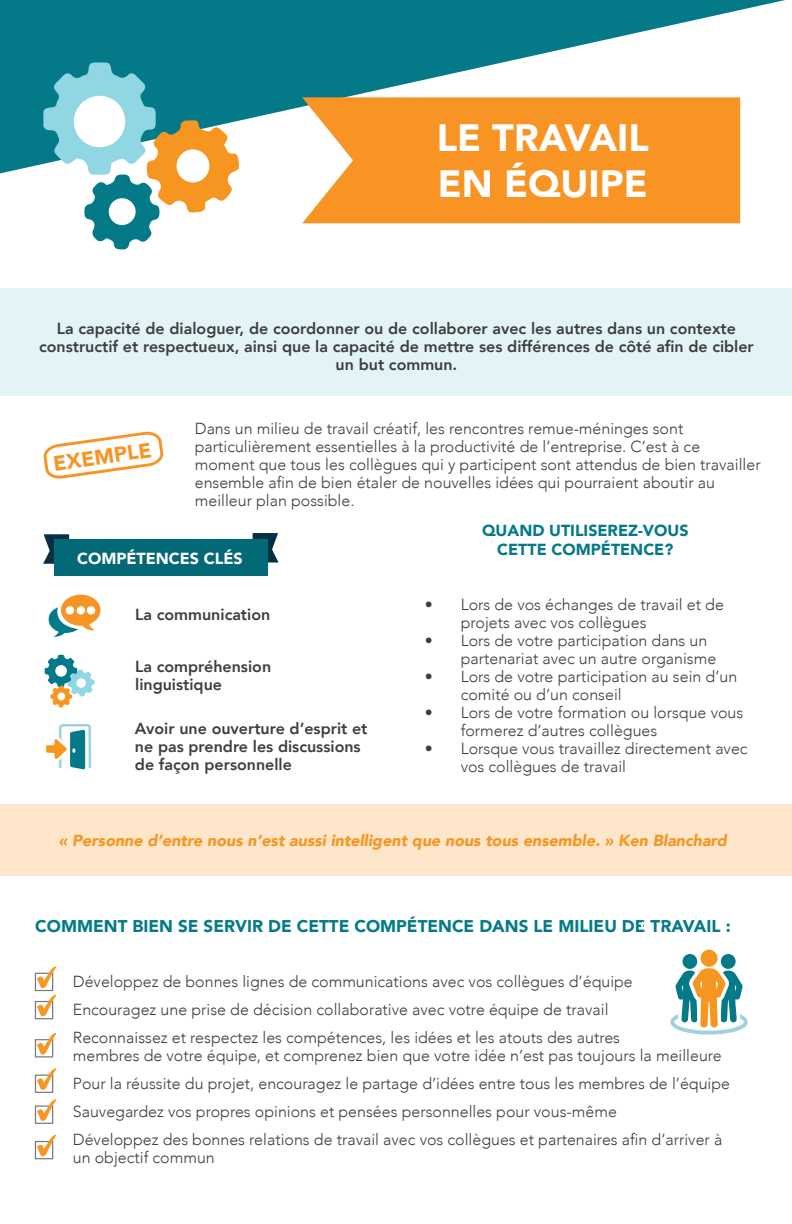
<style>
.page{position:relative;width:792px;height:1224px;background:#fff}
.page>*{position:absolute;margin:0;border:0;box-sizing:border-box;transform-origin:0 0}
.t1{font:900 38px/45.6px "Avenir";color:#fff}
.t2{font:900 21px "Avenir";color:#f79423}
.t3{font:900 17px "Avenir";color:#047a89}
.t4{font:300 16px/18px "Avenir";color:#3e3e3f}
.t5{font:800 16px/18px "Avenir";color:#3e3e3f}
.t6{font:italic 900 16px "Avenir";color:#f79521}
.t7{font:900 16px/19.2px "Avenir";color:#047a89;text-align:center}
.t8{font:900 16px "Avenir";color:#fff}
</style>
<div class="page">
<svg style="left:43px;top:431px;width:121px;height:48px"></svg>
<svg style="left:0;top:0;width:785px;height:181px;fill:#047a89"></svg>
<div style="left:0;top:804px;width:792px;height:72px;background:#fee6cb"></div>
<div style="left:0;top:289px;width:792px;height:107px;background:#e3f4f7"></div>
<svg style="left:45px;top:655px;width:50px;height:52px"></svg>
<svg style="left:43px;top:62px;width:196px;height:188px"></svg>
<svg style="left:48px;top:595px;width:52px;height:42px"></svg>
<svg style="left:46px;top:724px;width:46px;height:46px"></svg>
<svg style="left:670px;top:950px;width:78px;height:85px"></svg>
<div style="left:721px;top:954px;width:15px;height:15px;background:#047a89;border-radius:50%"></div>
<div style="left:682px;top:954px;width:15px;height:15px;background:#047a89;border-radius:50%"></div>
<div style="left:74px;top:96px;width:51px;height:51px;background:#fff;border-radius:50%"></div>
<svg style="left:35px;top:973px;width:18px;height:18px"></svg>
<svg style="left:37px;top:966px;width:20px;height:23px"></svg>
<svg style="left:35px;top:1001px;width:18px;height:18px"></svg>
<svg style="left:37px;top:995px;width:20px;height:22px"></svg>
<svg style="left:35px;top:1039px;width:18px;height:18px"></svg>
<svg style="left:37px;top:1033px;width:20px;height:22px"></svg>
<svg style="left:35px;top:1075px;width:18px;height:18px"></svg>
<svg style="left:37px;top:1068px;width:20px;height:23px"></svg>
<svg style="left:35px;top:1105px;width:18px;height:19px"></svg>
<svg style="left:37px;top:1099px;width:20px;height:23px"></svg>
<svg style="left:35px;top:1141px;width:18px;height:18px"></svg>
<svg style="left:37px;top:1135px;width:20px;height:22px"></svg>
<div style="left:302px;top:97px;width:438px;height:126px;background:#f79423"></div>
<svg style="left:253px;top:533px;width:26px;height:30px"></svg>
<svg style="left:43px;top:534px;width:26px;height:30px"></svg>
<div style="left:54px;top:540px;width:214px;height:36px;background:#036976"></div>
<h1 class="t1" style="left:437px;top:114px;width:214px">LE TRAVAIL<br>EN ÉQUIPE</h1>
<p class="t5" style="left:39px;top:320px;width:716px;text-align:center">La capacité de dialoguer, de coordonner ou de collaborer avec les autres dans un contexte constructif et respectueux, ainsi que la capacité de mettre ses différences de côté afin de cibler un but commun.</p>
<h2 class="t2" style="left:51px;top:445px;width:100px;rotate:-8deg">EXEMPLE</h2>
<p class="t4" style="left:195px;top:420px;width:567px">Dans un milieu de travail créatif, les rencontres remue-méninges sont particulièrement essentielles à la productivité de l’entreprise. C’est à ce moment que tous les collègues qui y participent sont attendus de bien travailler ensemble afin de bien étaler de nouvelles idées qui pourraient aboutir au meilleur plan possible.</p>
<p class="t8" style="left:77px;top:545px;width:167px">COMPÉTENCES CLÉS</p>
<p class="t5" style="left:135px;top:605px;width:137px">La communication</p>
<p class="t5" style="left:135px;top:657px;width:137px">La compréhension linguistique</p>
<p class="t5" style="left:135px;top:720px;width:234px">Avoir une ouverture d’esprit et ne pas prendre les discussions de façon personnelle</p>
<p class="t7" style="left:482px;top:520px;width:208px">QUAND UTILISEREZ-VOUS<br>CETTE COMPÉTENCE?</p>
<p class="t4" style="left:461px;top:595px;width:265px;text-indent:-36px">• Lors de vos échanges de travail et de projets avec vos collègues</p>
<p class="t4" style="left:461px;top:631px;width:257px;text-indent:-36px">• Lors de votre participation dans un partenariat avec un autre organisme</p>
<p class="t4" style="left:461px;top:667px;width:278px;text-indent:-36px">• Lors de votre participation au sein d’un comité ou d’un conseil</p>
<p class="t4" style="left:461px;top:703px;width:284px;text-indent:-36px">• Lors de votre formation ou lorsque vous formerez d’autres collègues</p>
<p class="t4" style="left:461px;top:739px;width:288px;text-indent:-36px">• Lorsque vous travaillez directement avec vos collègues de travail</p>
<p class="t6" style="left:59px;top:828px;width:670px">« Personne d’entre nous n’est aussi intelligent que nous tous ensemble. » Ken Blanchard</p>
<p class="t3" style="left:35px;top:911px;width:697px">COMMENT BIEN SE SERVIR DE CETTE COMPÉTENCE DANS LE MILIEU DE TRAVAIL :</p>
<p class="t4" style="left:73px;top:967px;width:562px;line-height:28px">Développez de bonnes lignes de communications avec vos collègues d’équipe<br>Encouragez une prise de décision collaborative avec votre équipe de travail<br>Reconnaissez et respectez les compétences, les idées et les atouts des autres</p>
<p class="t4" style="left:73px;top:1041px;width:659px;line-height:28px">membres de votre équipe, et comprenez bien que votre idée n’est pas toujours la meilleure Pour la réussite du projet, encouragez le partage d’idées entre tous les membres de l’équipe Sauvegardez vos propres opinions et pensées personnelles pour vous-même<br>Développez des bonnes relations de travail avec vos collègues et partenaires afin d’arriver à</p>
<p class="t4" style="left:73px;top:1148px;width:143px">un objectif commun</p>
</div>
